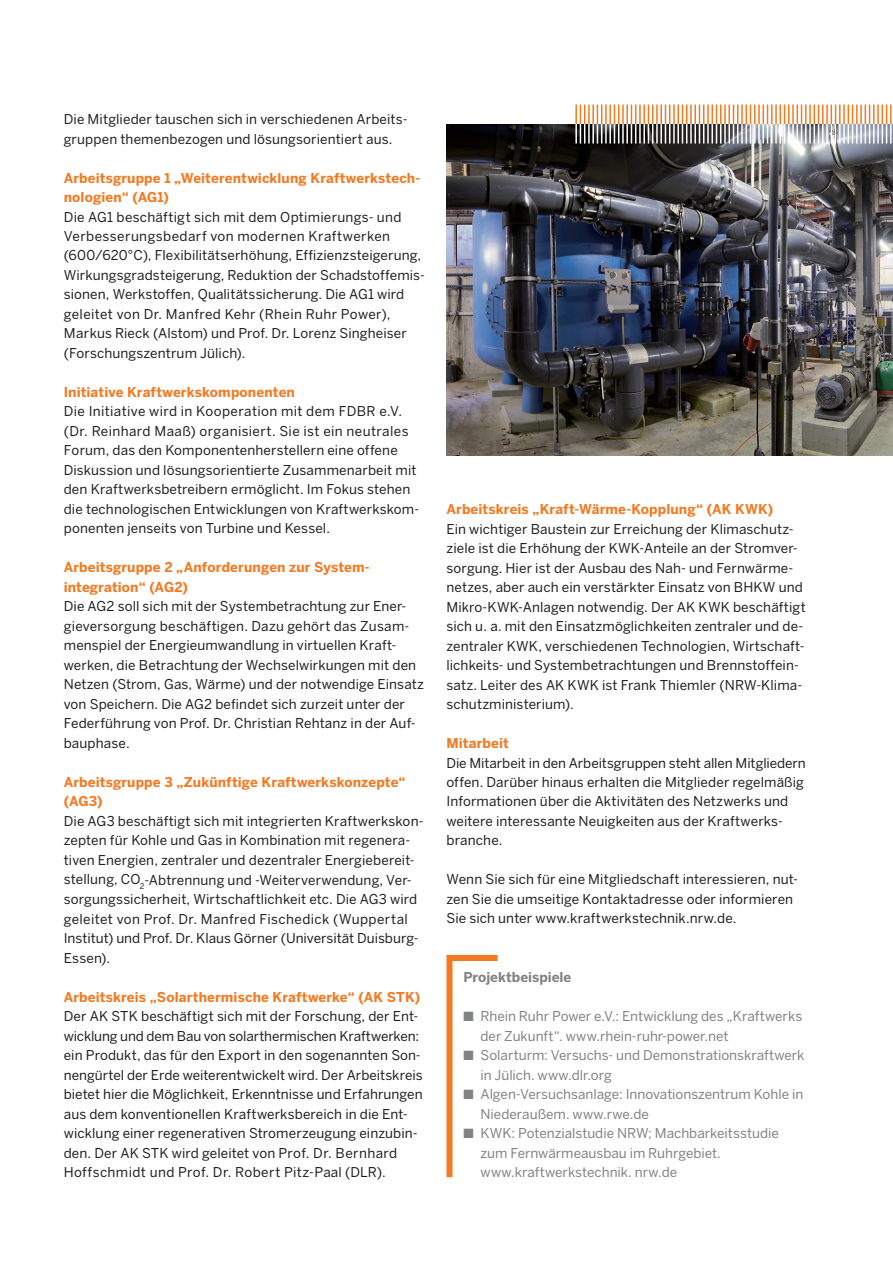
<style>
.page{position:relative;width:893px;height:1263px;background:#fff}
.page>*{position:absolute;margin:0;border:0;box-sizing:border-box;transform-origin:0 0}
.t1{font:13.5px/19.5px "Benton Sans";letter-spacing:.01em;color:#231f20}
.t2{font:13.5px/19.5px "Benton Sans";color:#808285}
.t3{font:700 13.5px/19.5px "Benton Sans";letter-spacing:.01em;color:#f47921}
.t4{font:700 13.5px "Benton Sans";color:#808285}
</style>
<div class="page">
<svg style="left:446px;top:955px;width:52px;height:223px"></svg>
<img style="left:446px;top:124px;width:447px;height:332px">
<svg style="left:575px;top:105px;width:317px;height:39px"></svg>
<hr style="left:890px;top:124px;width:2px;height:20px;background:#fff">
<p class="t1" style="left:64px;top:109px;width:345px">Die Mitglieder tauschen sich in verschiedenen Arbeits&shy;gruppen themenbezogen und lösungsorientiert aus.</p>
<p class="t3" style="left:64px;top:168px;width:358px">Arbeitsgruppe 1 „Weiterentwicklung Kraftwerkstech&shy;nologien“ (AG1)</p>
<p class="t1" style="left:64px;top:207px;width:363px">Die AG1 beschäftigt sich mit dem Optimierungs- und Verbesserungsbedarf von modernen Kraftwerken (600/620°C), Flexibilitätserhöhung, Effizienzsteigerung, Wirkungsgradsteigerung, Reduktion der Schadstoffemis&shy;sionen, Werkstoffen, Qualitätssicherung. Die AG1 wird geleitet von Dr. Manfred Kehr (Rhein Ruhr Power), Markus Rieck (Alstom) und Prof. Dr. Lorenz Singheiser (Forschungszentrum Jülich).</p>
<p class="t3" style="left:64px;top:382px;width:233px">Initiative Kraftwerkskomponenten</p>
<p class="t1" style="left:64px;top:402px;width:357px">Die Initiative wird in Kooperation mit dem FDBR e.V. (Dr. Reinhard Maaß) organisiert. Sie ist ein neutrales Forum, das den Komponentenherstellern eine offene Diskussion und lösungsorientierte Zusammenarbeit mit den Kraftwerksbetreibern ermöglicht. Im Fokus stehen die technologischen Entwicklungen von Kraftwerkskom&shy;ponenten jenseits von Turbine und Kessel.</p>
<p class="t3" style="left:64px;top:558px;width:307px">Arbeitsgruppe 2 „Anforderungen zur System&shy;integration“ (AG2)</p>
<p class="t1" style="left:64px;top:597px;width:362px">Die AG2 soll sich mit der Systembetrachtung zur Ener&shy;gieversorgung beschäftigen. Dazu gehört das Zusam&shy;menspiel der Energieumwandlung in virtuellen Kraft&shy;werken, die Betrachtung der Wechselwirkungen mit den Netzen (Strom, Gas, Wärme) und der notwendige Einsatz von Speichern. Die AG2 befindet sich zurzeit unter der Federführung von Prof. Dr. Christian Rehtanz in der Auf&shy;bauphase.</p>
<p class="t3" style="left:64px;top:772px;width:343px">Arbeitsgruppe 3 „Zukünftige Kraftwerkskonzepte“ (AG3)</p>
<p class="t1" style="left:64px;top:811px;width:361px">Die AG3 beschäftigt sich mit integrierten Kraftwerkskon&shy;zepten für Kohle und Gas in Kombination mit regenera&shy;tiven Energien, zentraler und dezentraler Energiebereit&shy;stellung, CO<sub>2</sub>-Abtrennung und -Weiterverwendung, Ver&shy;sorgungssicherheit, Wirtschaftlichkeit etc. Die AG3 wird geleitet von Prof. Dr. Manfred Fischedick (Wuppertal Institut) und Prof. Dr. Klaus Görner (Universität Duisburg-Essen).</p>
<p class="t3" style="left:64px;top:987px;width:358px">Arbeitskreis „Solarthermische Kraftwerke“ (AK STK)</p>
<p class="t1" style="left:64px;top:1006px;width:361px">Der AK STK beschäftigt sich mit der Forschung, der Ent&shy;wicklung und dem Bau von solarthermischen Kraftwerken: ein Produkt, das für den Export in den sogenannten Son&shy;nengürtel der Erde weiterentwickelt wird. Der Arbeitskreis bietet hier die Möglichkeit, Erkenntnisse und Erfahrungen aus dem konventionellen Kraftwerksbereich in die Ent&shy;wicklung einer regenerativen Stromerzeugung einzubin&shy;den. Der AK STK wird geleitet von Prof. Dr. Bernhard Hoffschmidt und Prof. Dr. Robert Pitz-Paal (DLR).</p>
<p class="t3" style="left:446px;top:499px;width:328px">Arbeitskreis „Kraft-Wärme-Kopplung“ (AK KWK)</p>
<p class="t1" style="left:446px;top:519px;width:361px">Ein wichtiger Baustein zur Erreichung der Klimaschutz&shy;ziele ist die Erhöhung der KWK-Anteile an der Stromver&shy;sorgung. Hier ist der Ausbau des Nah- und Fernwärme&shy;netzes, aber auch ein verstärkter Einsatz von BHKW und Mikro-KWK-Anlagen notwendig. Der AK KWK beschäftigt sich u. a. mit den Einsatzmöglichkeiten zentraler und de&shy;zentraler KWK, verschiedenen Technologien, Wirtschaft&shy;lichkeits- und Systembetrachtungen und Brennstoffein&shy;satz. Leiter des AK KWK ist Frank Thiemler (NRW-Klima&shy;schutzministerium).</p>
<p class="t3" style="left:446px;top:733px;width:64px">Mitarbeit</p>
<p class="t1" style="left:446px;top:753px;width:361px">Die Mitarbeit in den Arbeitsgruppen steht allen Mitgliedern offen. Darüber hinaus erhalten die Mitglieder regelmäßig Informationen über die Aktivitäten des Netzwerks und weitere interessante Neuigkeiten aus der Kraftwerks&shy;branche.</p>
<p class="t1" style="left:446px;top:870px;width:353px">Wenn Sie sich für eine Mitgliedschaft interessieren, nut&shy;zen Sie die umseitige Kontaktadresse oder informieren<br>Sie sich unter www.kraftwerkstechnik.nrw.de.</p>
<p class="t4" style="left:463px;top:969px;width:109px">Projektbeispiele</p>
<p class="t2" style="left:480px;top:1006px;width:323px;text-indent:-17px">■ Rhein Ruhr Power e.V.: Entwicklung des „Kraftwerks der Zukunft“. www.rhein-ruhr-power.net</p>
<p class="t2" style="left:480px;top:1045px;width:326px;text-indent:-17px">■ Solarturm: Versuchs- und Demonstrationskraftwerk in Jülich. www.dlr.org</p>
<p class="t2" style="left:480px;top:1084px;width:324px;text-indent:-17px">■ Algen-Versuchsanlage: Innovationszentrum Kohle in<br>Niederaußem. www.rwe.de</p>
<p class="t2" style="left:480px;top:1123px;width:300px;text-indent:-17px">■ KWK: Potenzialstudie NRW; Machbarkeitsstudie zum Fernwärmeausbau im Ruhrgebiet. www.kraftwerkstechnik. nrw.de</p>
</div>
